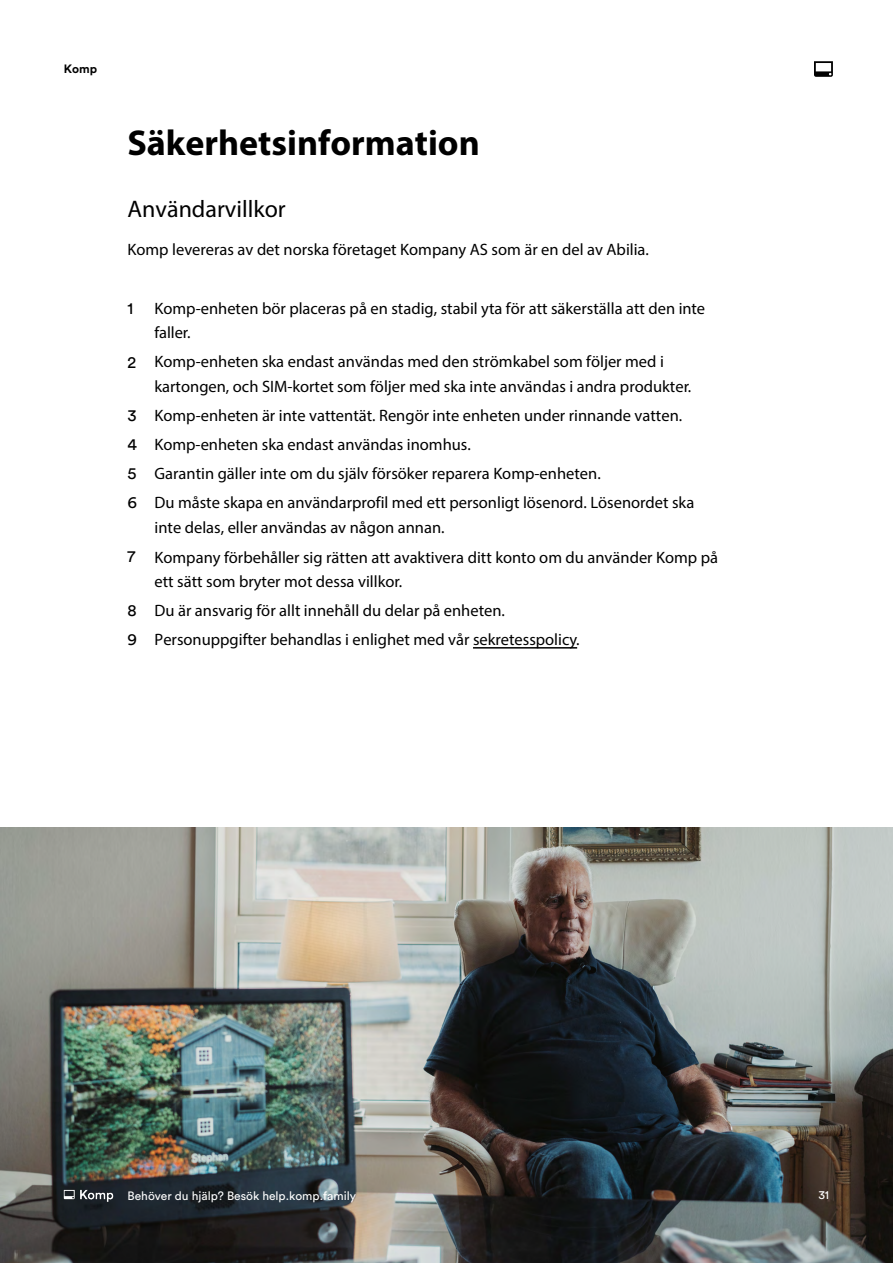
<style>
.page{position:relative;width:893px;height:1263px;background:#fff}
.page>*{position:absolute;margin:0;border:0;box-sizing:border-box;transform-origin:0 0}
.t1{font:700 36px "Myriad Pro";color:#000}
.t2{font:24px "Myriad Pro";color:#000}
.t3{font:16.5px/29px "Myriad Pro";color:#000}
.t4{font:16.5px "Circular Std";color:#000}
.t5{font:12px "Circular Std";color:#fff}
.t6{font:700 12px "Circular Std";color:#000}
.s1{font-family:"Circular Std"}
</style>
<div class="page">
<img style="left:0;top:827px;width:893px;height:436px">
<hr style="left:473px;top:647px;width:104px;height:1px;background:#000">
<img style="left:60px;top:1185px;width:57px;height:18px">
<img style="left:814px;top:61px;width:18px;height:16px">
<p class="t6" style="left:64px;top:61px;width:35px">Komp</p>
<h1 class="t1" style="left:128px;top:119px;width:354px">Säkerhetsinformation</h1>
<h2 class="t2" style="left:128px;top:194px;width:160px">Användarvillkor</h2>
<p class="t3" style="left:128px;top:235px;width:523px">Komp levereras av det norska företaget Kompany AS som är en del av Abilia.</p>
<p class="t4" style="left:128px;top:298px;width:7px">1</p>
<p class="t3" style="left:155px;top:295px;width:552px;line-height:24.8px">Komp-enheten bör placeras på en stadig, stabil yta för att säkerställa att den inte faller.</p>
<p class="t3" style="left:155px;top:349px;width:538px;line-height:24.8px;text-indent:-27px"><span class="s1">2</span> Komp-enheten ska endast användas med den strömkabel som följer med i kartongen, och SIM-kortet som följer med ska inte användas i andra produkter.</p>
<p class="t3" style="left:128px;top:401px;width:568px"><span class="s1">3</span> Komp-enheten är inte vattentät. Rengör inte enheten under rinnande vatten.<br><span class="s1">4</span> Komp-enheten ska endast användas inomhus.<br><span class="s1">5</span> Garantin gäller inte om du själv försöker reparera Komp-enheten.<br><span class="s1">6</span> Du måste skapa en användarprofil med ett personligt lösenord. Lösenordet ska</p>
<p class="t3" style="left:128px;top:512px;width:592px;line-height:29.7px;text-indent:27px">inte delas, eller användas av någon annan.<br><span class="s1">7</span> Kompany förbehåller sig rätten att avaktivera ditt konto om du använder Komp på</p>
<p class="t3" style="left:128px;top:566px;width:453px;text-indent:27px">ett sätt som bryter mot dessa villkor.<br><span class="s1">8</span> Du är ansvarig för allt innehåll du delar på enheten.<br><span class="s1">9</span> Personuppgifter behandlas i enlighet med vår sekretesspolicy.</p>
<p class="t5" style="left:128px;top:1188px;width:230px">Behöver du hjälp? Besök help.komp.family</p>
<p class="t5" style="left:818px;top:1188px;width:12px">31</p>
</div>
